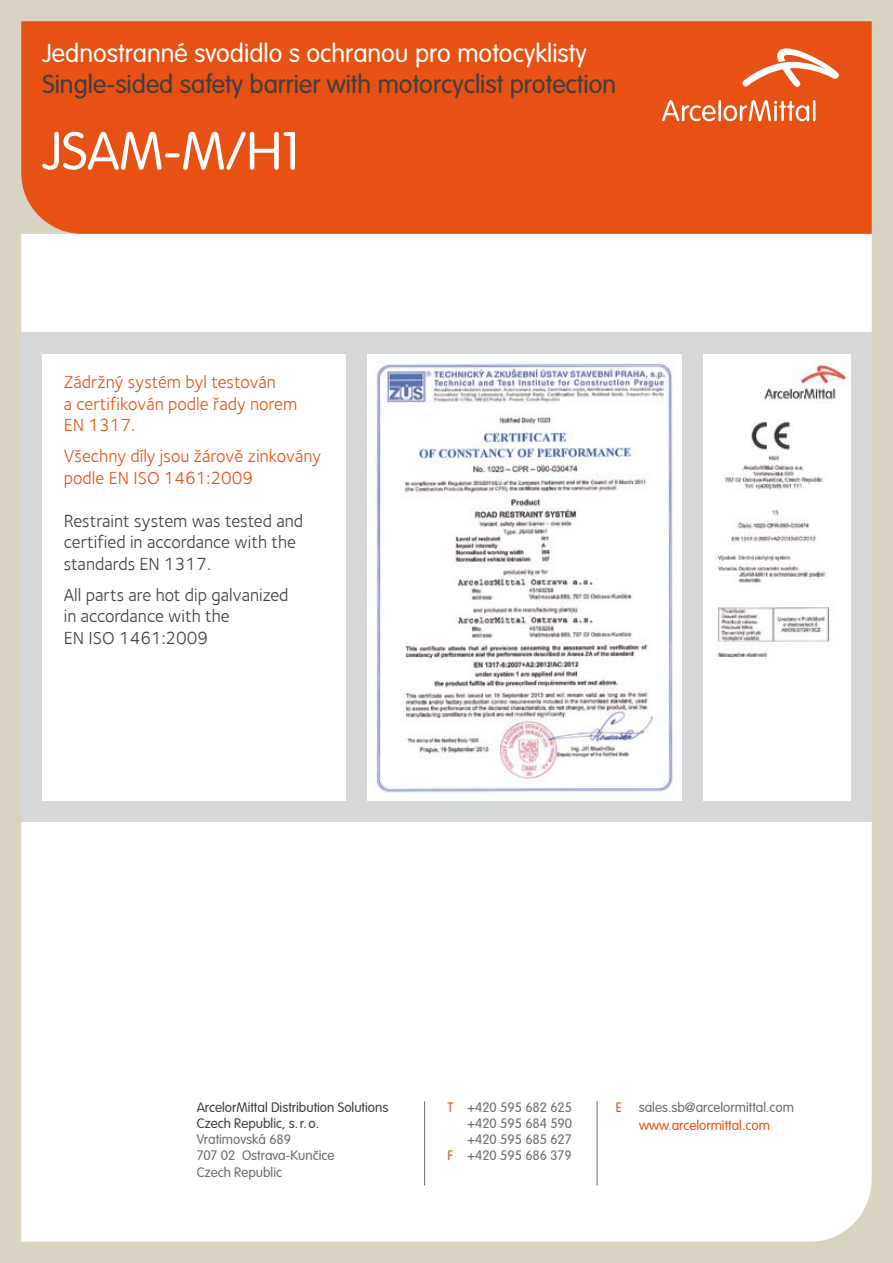
<style>
.page{position:relative;width:893px;height:1263px;background:#d9d3c2}
.page>*{position:absolute;margin:0;border:0;box-sizing:border-box;transform-origin:0 0}
.t1{font:300 52.5px "VAG Rounded Std";color:#fff}
.t2{font:300 25.5px "VAG Rounded Std";color:#3e3e40}
.t3{font:300 25.5px "VAG Rounded Std";color:#fff}
.t4{font:18px/21.6px "Foundry Sterling Book CE";color:#3e3e40}
.t5{font:18px/21.6px "Foundry Sterling Book CE";color:#e75113}
.t6{font:300 13.5px/16.2px "VAG Rounded Std";color:#6b6c6d}
.t7{font:300 13.5px/16.2px "VAG Rounded Std";color:#3e3e40}
.s1{color:#e75113}
</style>
<div class="page">
<div style="left:21px;top:21px;width:851px;height:213px;background:#e75113"></div>
<div style="left:21px;top:234px;width:851px;height:1008px;background:#fff"></div>
<svg style="left:742px;top:48px;width:97px;height:39px;background:#ee8459"></svg>
<hr style="left:718px;top:100px;width:3px;height:21px;background:#fff">
<svg style="left:662px;top:100px;width:54px;height:21px"></svg>
<hr style="left:813px;top:100px;width:2px;height:21px;background:#fff">
<svg style="left:723px;top:100px;width:86px;height:21px;background:#ee8b62"></svg>
<div style="left:21px;top:333px;width:851px;height:489px;background:#d6d7d8"></div>
<img style="left:367px;top:354px;width:314px;height:447px">
<div style="left:703px;top:354px;width:147px;height:447px;background:#fff"></div>
<img style="left:716px;top:361px;width:130px;height:298px">
<div style="left:43px;top:354px;width:303px;height:447px;background:#fff"></div>
<hr style="left:424px;top:1101px;width:1px;height:84px;background:#6b6c6d">
<hr style="left:597px;top:1101px;width:1px;height:84px;background:#6b6c6d">
<h2 class="t3" style="left:43px;top:39px;width:546px">Jednostranné svodidlo s ochranou pro motocyklisty</h2>
<h2 class="t2" style="left:43px;top:69px;width:575px">Single-sided safety barrier with motorcyclist protection</h2>
<h1 class="t1" style="left:43px;top:121px;width:259px">JSAM-M/H1</h1>
<h3 class="t5" style="left:64px;top:372px;width:235px">Zádržný systém byl testován<br>a certifikován podle řady norem<br>EN 1317.</h3>
<h3 class="t5" style="left:64px;top:445px;width:259px">Všechny díly jsou žárově zinkovány podle EN ISO 1461:2009</h3>
<h3 class="t4" style="left:64px;top:510px;width:241px">Restraint system was tested and certified in accordance with the standards EN 1317.</h3>
<h3 class="t4" style="left:64px;top:584px;width:226px">All parts are hot dip galvanized in accordance with the<br>EN ISO 1461:2009</h3>
<p class="t7" style="left:197px;top:1099px;width:193px">ArcelorMittal Distribution Solutions<br>Czech Republic, s.r.o.</p>
<p class="t6" style="left:197px;top:1132px;width:139px">Vratimovská 689<br>707 02 Ostrava-Kuncice<br>Czech Republic</p>
<p class="t6" style="left:448px;top:1099px;width:126px;text-align:right"><span class="s1">T</span> +420 595 682 625 +420 595 684 590 +420 595 685 627<br><span class="s1">F</span> +420 595 686 379</p>
<p class="t6" style="left:616px;top:1098px;width:180px;line-height:18px;text-align:center"><span class="s1">E</span> sales.sb@arcelormittal.com <span class="s1">www.arcelormittal.com</span></p>
</div>
